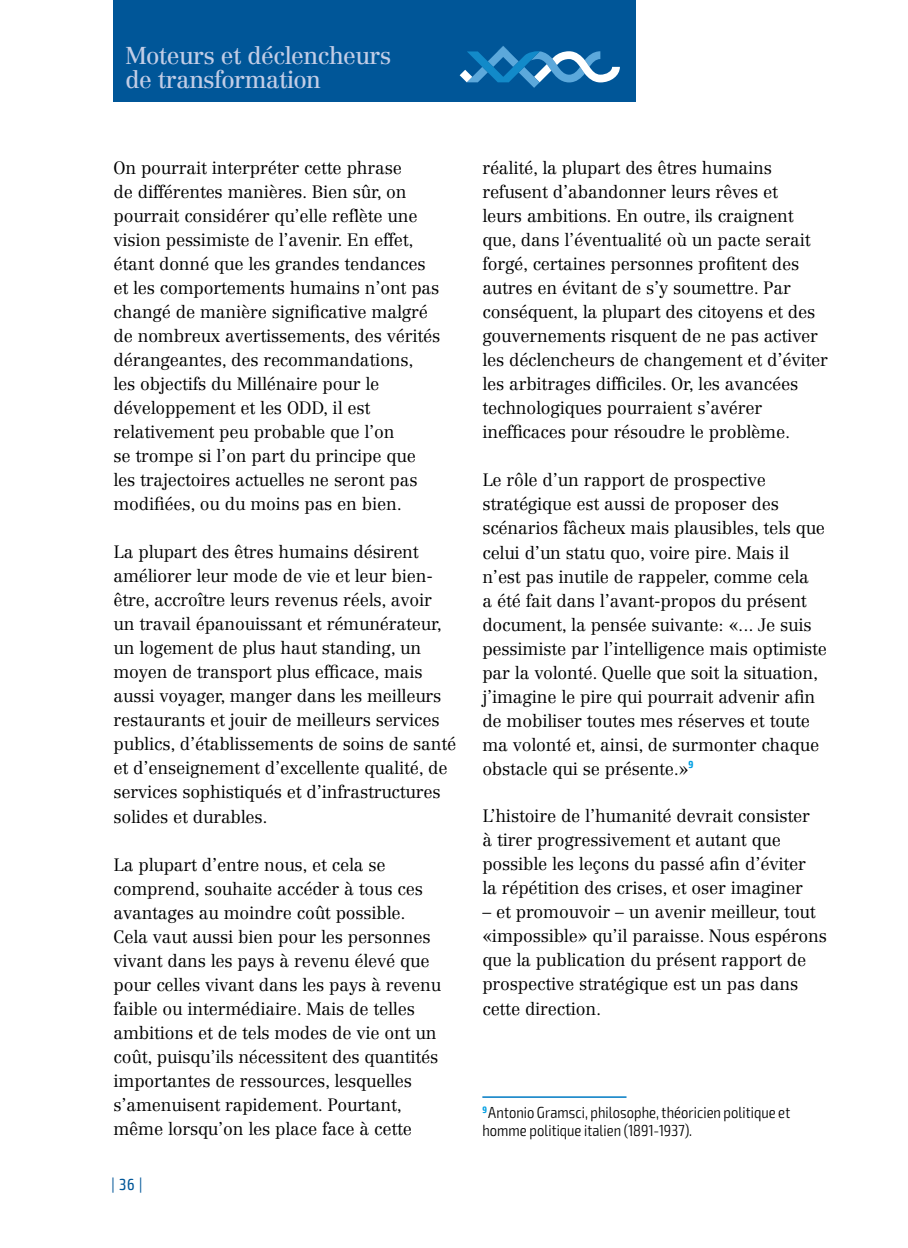
<style>
.page{position:relative;width:908px;height:1248px;background:#fff}
.page>*{position:absolute;margin:0;border:0;box-sizing:border-box;transform-origin:0 0}
.t1{font:24px/24px "Centennial LT Std";letter-spacing:-.025em;color:#c2cde6}
.t2{font:300 17.6px/24px "Centennial LT Std";letter-spacing:-.01em;color:#000}
.t3{font:300 condensed 16px/18px "Exo 2";letter-spacing:.005em;color:#000}
.t4{font:condensed 16px "Exo 2";color:#005698}
</style>
<div class="page">
<div style="left:113px;top:0;width:523px;height:102px;background:#005698"></div>
<svg style="left:459px;top:46px;width:160px;height:42px"></svg>
<hr style="left:482px;top:1096px;width:144px;height:1px;background:#007bc4">
<h1 class="t1" style="left:125px;top:43px;width:267px">Moteurs et déclencheurs de transformation</h1>
<p class="t2" style="left:113px;top:156px;width:328px">On pourrait interpréter cette phrase<br>de différentes manières. Bien sûr, on pourrait considérer qu’elle reflète une vision pessimiste de l’avenir. En effet, étant donné que les grandes tendances et les comportements humains n’ont pas changé de manière significative malgré de nombreux avertissements, des vérités dérangeantes, des recommandations,<br>les objectifs du Millénaire pour le développement et les ODD, il est relativement peu probable que l’on<br>se trompe si l’on part du principe que les trajectoires actuelles ne seront pas modifiées, ou du moins pas en bien.</p>
<p class="t2" style="left:113px;top:540px;width:344px">La plupart des êtres humains désirent améliorer leur mode de vie et leur bien&shy;être, accroître leurs revenus réels, avoir un travail épanouissant et rémunérateur, un logement de plus haut standing, un moyen de transport plus efficace, mais aussi voyager, manger dans les meilleurs restaurants et jouir de meilleurs services publics, d’établissements de soins de santé et d’enseignement d’excellente qualité, de services sophistiqués et d’infrastructures solides et durables.</p>
<p class="t2" style="left:113px;top:852px;width:329px">La plupart d’entre nous, et cela se comprend, souhaite accéder à tous ces avantages au moindre coût possible.<br>Cela vaut aussi bien pour les personnes vivant dans les pays à revenu élevé que pour celles vivant dans les pays à revenu faible ou intermédiaire. Mais de telles ambitions et de tels modes de vie ont un coût, puisqu’ils nécessitent des quantités importantes de ressources, lesquelles s’amenuisent rapidement. Pourtant, même lorsqu’on les place face à cette</p>
<p class="t4" style="left:111px;top:1174px;width:32px">|36|</p>
<p class="t2" style="left:482px;top:156px;width:347px">réalité, la plupart des êtres humains refusent d’abandonner leurs rêves et<br>leurs ambitions. En outre, ils craignent que, dans l’éventualité où un pacte serait forgé, certaines personnes profitent des autres en évitant de s’y soumettre. Par conséquent, la plupart des citoyens et des gouvernements risquent de ne pas activer les déclencheurs de changement et d’éviter les arbitrages difficiles. Or, les avancées technologiques pourraient s’avérer inefficaces pour résoudre le problème.</p>
<p class="t2" style="left:482px;top:468px;width:346px">Le rôle d’un rapport de prospective stratégique est aussi de proposer des scénarios fâcheux mais plausibles, tels que celui d’un statu quo, voire pire. Mais il n’est pas inutile de rappeler, comme cela<br>a été fait dans l’avant-propos du présent document, la pensée suivante: «... Je suis pessimiste par l’intelligence mais optimiste par la volonté. Quelle que soit la situation, j’imagine le pire qui pourrait advenir afin de mobiliser toutes mes réserves et toute ma volonté et, ainsi, de surmonter chaque obstacle qui se présente.»<sup>9</sup></p>
<p class="t2" style="left:482px;top:804px;width:329px">L’histoire de l’humanité devrait consister à tirer progressivement et autant que possible les leçons du passé afin d’éviter la répétition des crises, et oser imaginer</p>
<p class="t2" style="left:482px;top:900px;width:346px">– et promouvoir – un avenir meilleur, tout «impossible» qu’il paraisse. Nous espérons que la publication du présent rapport de prospective stratégique est un pas dans cette direction.</p>
<p class="t3" style="left:482px;top:1103px;width:309px"><sup>9</sup> Antonio Gramsci, philosophe, théoricien politique et homme politique italien (1891-1937).</p>
</div>
